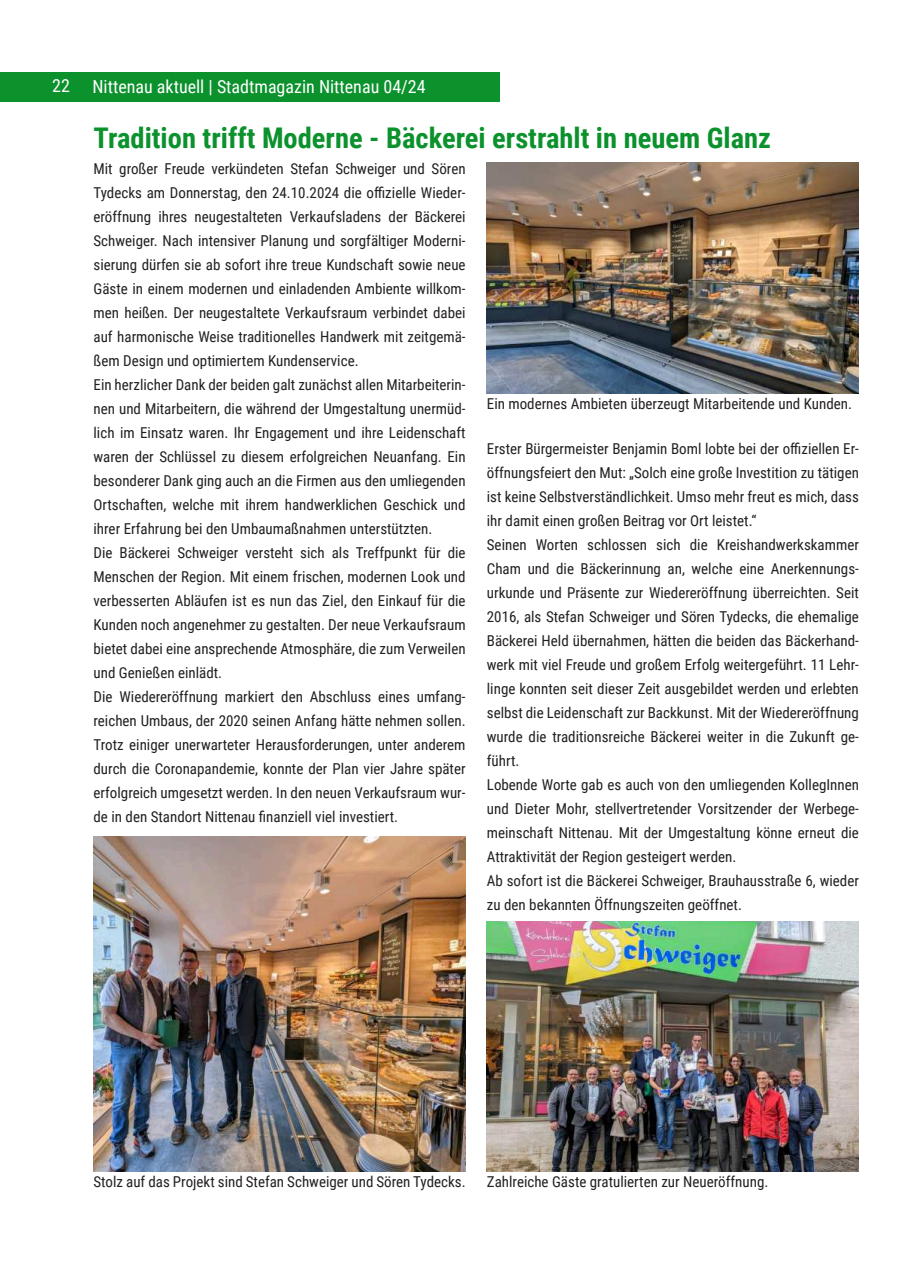
<style>
.page{position:relative;width:910px;height:1280px;background:#fff}
.page>*{position:absolute;margin:0;border:0;box-sizing:border-box;transform-origin:0 0}
.t1{font:700 28.5px "Roboto Condensed";color:#0b922d}
.t2{font:18px "Roboto Condensed";color:#fff}
.t3{font:15px/24px "Roboto Condensed";color:#231f20}
</style>
<div class="page">
<div style="left:0;top:72px;width:499px;height:30px;background:#0b922d"></div>
<img style="left:94px;top:837px;width:372px;height:334px">
<img style="left:487px;top:163px;width:372px;height:231px">
<img style="left:487px;top:921px;width:372px;height:250px">
<p class="t2" style="left:52px;top:78px;width:19px">22</p>
<p class="t2" style="left:92px;top:78px;width:335px">Nittenau aktuell | Stadtmagazin Nittenau 04/24</p>
<h1 class="t1" style="left:94px;top:126px;width:679px">Tradition trifft Moderne - Bäckerei erstrahlt in neuem Glanz</h1>
<p class="t3" style="left:94px;top:158px;width:374px">Mit großer Freude verkündeten Stefan Schweiger und Sören Tydecks am Donnerstag, den 24.10.2024 die o昀케zielle Wieder&shy;eröffnung ihres neugestalteten Verkaufsladens der Bäckerei Schweiger. Nach intensiver Planung und sorgfältiger Moderni&shy;sierung dürfen sie ab sofort ihre treue Kundschaft sowie neue Gäste in einem modernen und einladenden Ambiente willkom&shy;men heißen. Der neugestaltete Verkaufsraum verbindet dabei auf harmonische Weise traditionelles Handwerk mit zeitgemä&shy;ßem Design und optimiertem Kundenservice.<br>Ein herzlicher Dank der beiden galt zunächst allen Mitarbeiterin&shy;nen und Mitarbeitern, die während der Umgestaltung unermüd&shy;lich im Einsatz waren. Ihr Engagement und ihre Leidenschaft waren der Schlüssel zu diesem erfolgreichen Neuanfang. Ein besonderer Dank ging auch an die Firmen aus den umliegenden Ortschaften, welche mit ihrem handwerklichen Geschick und ihrer Erfahrung bei den Umbaumaßnahmen unterstützten.<br>Die Bäckerei Schweiger versteht sich als Treffpunkt für die Menschen der Region. Mit einem frischen, modernen Look und verbesserten Abläufen ist es nun das Ziel, den Einkauf für die Kunden noch angenehmer zu gestalten. Der neue Verkaufsraum bietet dabei eine ansprechende Atmosphäre, die zum Verweilen und Genießen einlädt.<br>Die Wiedereröffnung markiert den Abschluss eines umfang&shy;reichen Umbaus, der 2020 seinen Anfang hätte nehmen sollen.<br>Trotz einiger unerwarteter Herausforderungen, unter anderem durch die Coronapandemie, konnte der Plan vier Jahre später erfolgreich umgesetzt werden. In den neuen Verkaufsraum wur&shy;de in den Standort Nittenau 昀椀nanziell viel investiert.</p>
<p class="t3" style="left:487px;top:393px;width:367px">Ein modernes Ambieten überzeugt Mitarbeitende und Kunden.</p>
<p class="t3" style="left:487px;top:436px;width:374px">Erster Bürgermeister Benjamin Boml lobte bei der o昀케ziellen Er&shy;öffnungsfeiert den Mut: „Solch eine große Investition zu tätigen ist keine Selbstverständlichkeit. Umso mehr freut es mich, dass ihr damit einen großen Beitrag vor Ort leistet.“<br>Seinen Worten schlossen sich die Kreishandwerkskammer Cham und die Bäckerinnung an, welche eine Anerkennungs&shy;urkunde und Präsente zur Wiedereröffnung überreichten. Seit 2016, als Stefan Schweiger und Sören Tydecks, die ehemalige Bäckerei Held übernahmen, hätten die beiden das Bäckerhand&shy;werk mit viel Freude und großem Erfolg weitergeführt. 11 Lehr&shy;linge konnten seit dieser Zeit ausgebildet werden und erlebten selbst die Leidenschaft zur Backkunst. Mit der Wiedereröffnung wurde die traditionsreiche Bäckerei weiter in die Zukunft ge&shy;führt.<br>Lobende Worte gab es auch von den umliegenden KollegInnen und Dieter Mohr, stellvertretender Vorsitzender der Werbege&shy;meinschaft Nittenau. Mit der Umgestaltung könne erneut die Attraktivität der Region gesteigert werden.<br>Ab sofort ist die Bäckerei Schweiger, Brauhausstraße 6, wieder zu den bekannten Öffnungszeiten geöffnet.</p>
<p class="t3" style="left:94px;top:1170px;width:374px">Stolz auf das Projekt sind Stefan Schweiger und Sören Tydecks.</p>
<p class="t3" style="left:487px;top:1170px;width:283px">Zahlreiche Gäste gratulierten zur Neueröffnung.</p>
</div>
